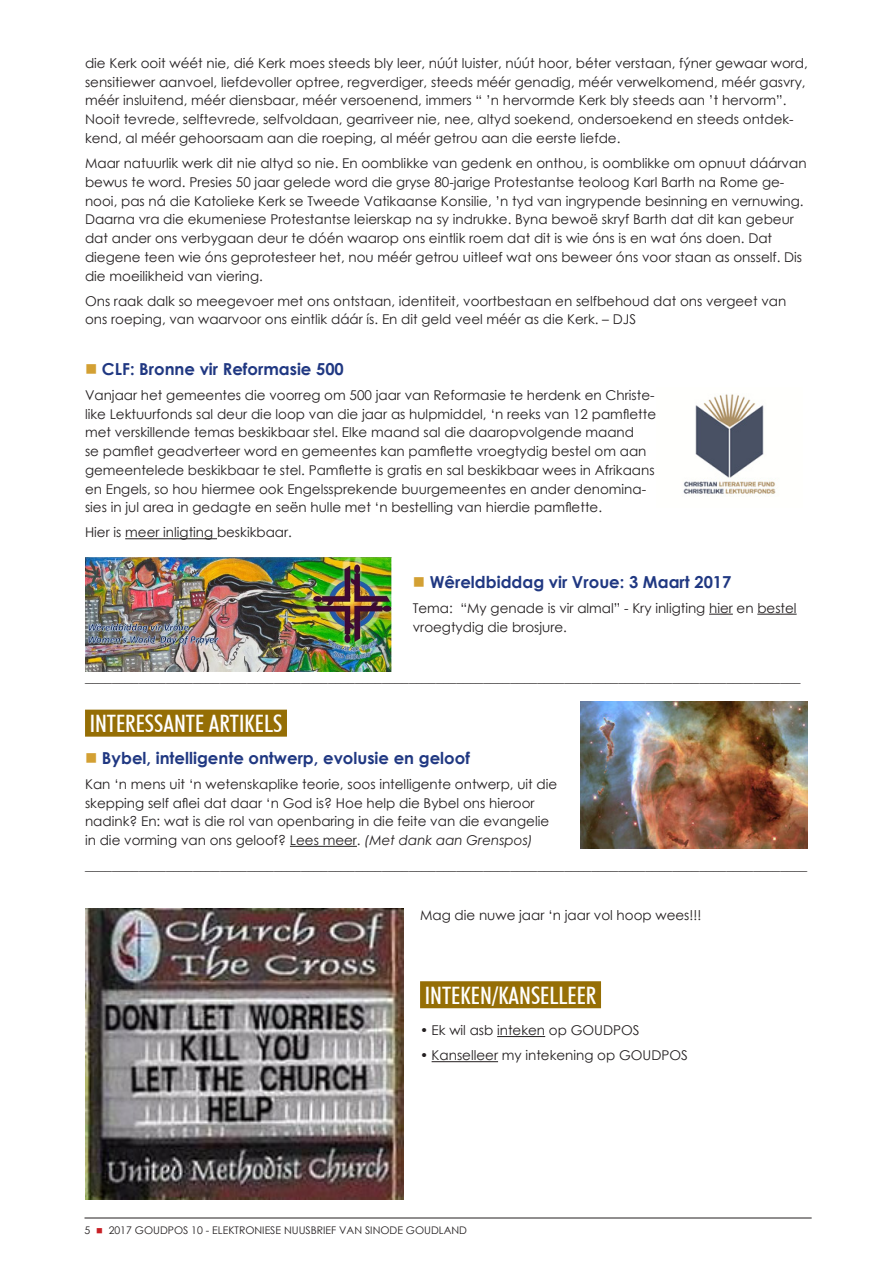
<style>
.page{position:relative;width:893px;height:1263px;background:#fff}
.page>*{position:absolute;margin:0;border:0;box-sizing:border-box;transform-origin:0 0}
.Body_caption{font:500 condensed 24px "Futura BT";color:#fff}
.Sub_Caption{font:700 16.5px "Century Gothic";color:#203882}
.Body_text{font:13.5px/18.8px "Century Gothic";color:#231f20}
.t1{font:10.5px "Century Gothic";color:#231f20}
.s1{color:#d3a033}
.s2{font-style:italic}
.s3{color:#c82026}
</style>
<div class="page">
<hr style="left:85px;top:1218px;width:727px;height:1px;background:#231f20">
<hr style="left:125px;top:538px;width:92px;height:1px;background:#231f20">
<svg style="left:709px;top:614px;width:24px;height:1px"></svg>
<hr style="left:757px;top:614px;width:40px;height:1px;background:#231f20">
<div style="left:85px;top:710px;width:202px;height:27px;background:#956e05"></div>
<hr style="left:290px;top:846px;width:67px;height:1px;background:#231f20">
<img style="left:683px;top:394px;width:94px;height:102px">
<div style="left:420px;top:981px;width:181px;height:27px;background:#956e05"></div>
<hr style="left:497px;top:1036px;width:48px;height:1px;background:#231f20">
<hr style="left:432px;top:1061px;width:66px;height:1px;background:#231f20">
<img style="left:85px;top:557px;width:307px;height:114px">
<img style="left:580px;top:701px;width:228px;height:147px">
<img style="left:85px;top:908px;width:318px;height:291px">
<p class="Body_text" style="left:85px;top:53px;width:724px">die Kerk ooit wéét nie, dié Kerk moes steeds bly leer, núút luister, núút hoor, béter verstaan, fýner gewaar word, sensitiewer aanvoel, liefdevoller optree, regverdiger, steeds méér genadig, méér verwelkomend, méér gasvry, méér insluitend, méér diensbaar, méér versoenend, immers “ ’n hervormde Kerk bly steeds aan ’t hervorm”.<br>Nooit tevrede, selftevrede, selfvoldaan, gearriveer nie, nee, altyd soekend, ondersoekend en steeds ontdek&shy;kend, al méér gehoorsaam aan die roeping, al méér getrou aan die eerste liefde.</p>
<p class="Body_text" style="left:85px;top:154px;width:723px">Maar natuurlik werk dit nie altyd so nie. En oomblikke van gedenk en onthou, is oomblikke om opnuut dáárvan bewus te word. Presies 50 jaar gelede word die gryse 80-jarige Protestantse teoloog Karl Barth na Rome ge&shy;nooi, pas ná die Katolieke Kerk se Tweede Vatikaanse Konsilie, ’n tyd van ingrypende besinning en vernuwing.<br>Daarna vra die ekumeniese Protestantse leierskap na sy indrukke. Byna bewoë skryf Barth dat dit kan gebeur dat ander ons verbygaan deur te dóén waarop ons eintlik roem dat dit is wie óns is en wat óns doen. Dat diegene teen wie óns geprotesteer het, nou méér getrou uitleef wat ons beweer óns voor staan as onsself. Dis die moeilikheid van viering.</p>
<p class="Body_text" style="left:85px;top:291px;width:703px">Ons raak dalk so meegevoer met ons ontstaan, identiteit, voortbestaan en selfbehoud dat ons vergeet van ons roeping, van waarvoor ons eintlik dáár ís. En dit geld veel méér as die Kerk. – DJS</p>
<p class="Sub_Caption" style="left:85px;top:356px;width:260px"><span class="s1">■</span> CLF: Bronne vir Reformasie 500</p>
<p class="Body_text" style="left:85px;top:385px;width:573px">Vanjaar het gemeentes die voorreg om 500 jaar van Reformasie te herdenk en Christe&shy;like Lektuurfonds sal deur die loop van die jaar as hulpmiddel, ‘n reeks van 12 pamflette met verskillende temas beskikbaar stel. Elke maand sal die daaropvolgende maand<br>se pamflet geadverteer word en gemeentes kan pamflette vroegtydig bestel om aan gemeentelede beskikbaar te stel. Pamflette is gratis en sal beskikbaar wees in Afrikaans en Engels, so hou hiermee ook Engelssprekende buurgemeentes en ander denomina&shy;sies in jul area in gedagte en seën hulle met ‘n bestelling van hierdie pamflette.</p>
<p class="Body_text" style="left:85px;top:523px;width:208px">Hier is meer inligting beskikbaar.</p>
<p class="Sub_Caption" style="left:413px;top:569px;width:320px"><span class="s1">■</span> Wêreldbiddag vir Vroue: 3 Maart 2017</p>
<p class="Body_text" style="left:413px;top:598px;width:385px">Tema: “My genade is vir almal” - Kry inligting hier en bestel vroegtydig die brosjure.</p>
<p class="Body_text" style="left:85px;top:667px;width:717px">__________________________________________________________________________________________________________</p>
<p class="Body_caption" style="left:90px;top:709px;width:194px">INTERESSANTE ARTIKELS</p>
<p class="Sub_Caption" style="left:85px;top:745px;width:386px"><span class="s1">■</span> Bybel, intelligente ontwerp, evolusie en geloof</p>
<p class="Body_text" style="left:85px;top:774px;width:474px">Kan ‘n mens uit ‘n wetenskaplike teorie, soos intelligente ontwerp, uit die skepping self aflei dat daar ‘n God is? Hoe help die Bybel ons hieroor nadink? En: wat is die rol van openbaring in die feite van die evangelie in die vorming van ons geloof? Lees meer. <span class="s2">(Met dank aan Grenspos)</span></p>
<p class="Body_text" style="left:85px;top:856px;width:724px">___________________________________________________________________________________________________________</p>
<p class="Body_text" style="left:420px;top:906px;width:283px">Mag die nuwe jaar ‘n jaar vol hoop wees!!!</p>
<p class="Body_caption" style="left:425px;top:981px;width:173px">INTEKEN/KANSELLEER</p>
<p class="Body_text" style="left:420px;top:1021px;width:221px">• Ek wil asb inteken op GOUDPOS</p>
<p class="Body_text" style="left:420px;top:1046px;width:269px">• Kanselleer my intekening op GOUDPOS</p>
<p class="t1" style="left:85px;top:1222px;width:384px">5 <span class="s3">■</span> 2017 GOUDPOS 10 - ELEKTRONIESE NUUSBRIEF VAN SINODE GOUDLAND</p>
</div>
